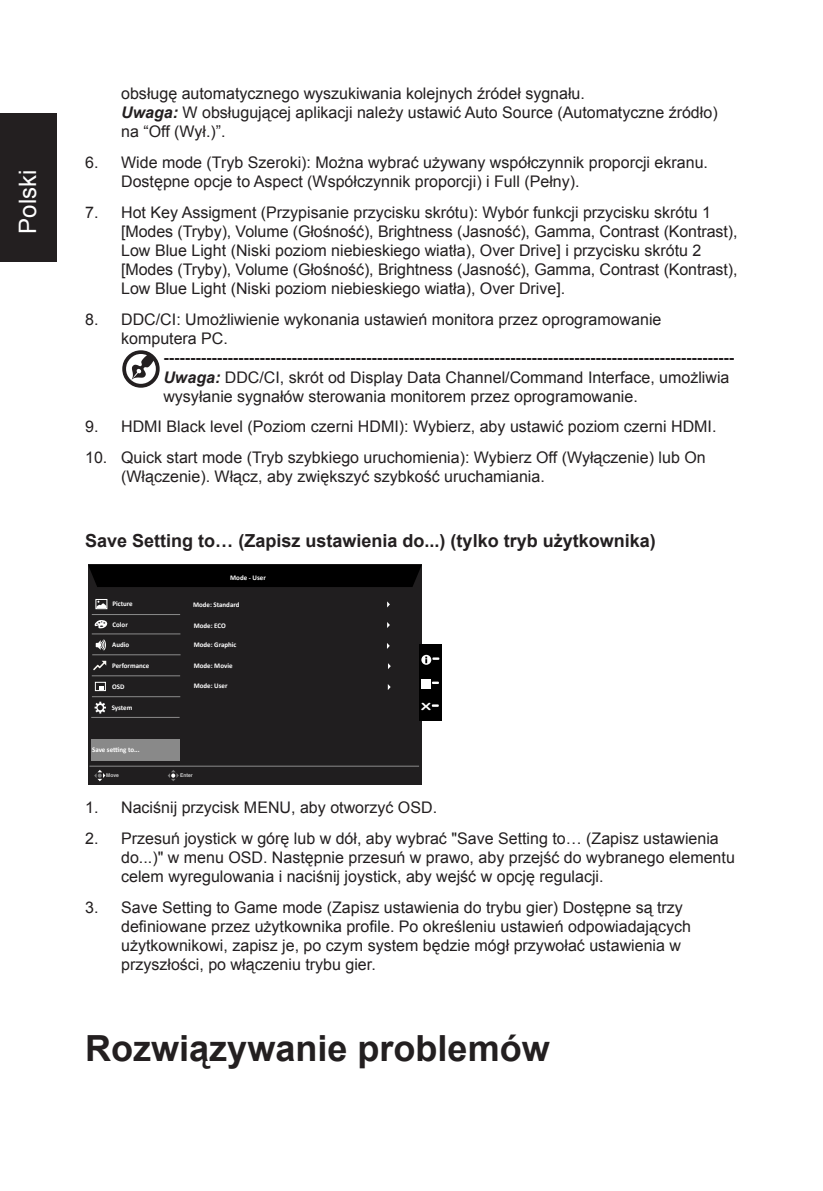
<style>
.page{position:relative;width:823px;height:1191px;background:#fff}
.page>*{position:absolute;margin:0;border:0;box-sizing:border-box;transform-origin:0 0}
.Heading_1{font:700 36px "Arial";color:#231f20}
.t1{font:24px "Arial";color:#fff}
.Heading1{font:700 18px "Arial";color:#231f20}
.t2{font:16px/19.2px "Arial";color:#231f20}
.t3{font:700 16px "Arial";color:#231f20}
.t4{font:9.8px "Arial Rounded MT Bold";color:#fff;scale:1.67 1}
.t5{font:700 7.2px "Calibri";color:#fff}
.t6{font:5.2px "JQ Zong Yi FT";color:#cbcbcb}
.s1{font-weight:700;font-style:italic}
</style>
<div class="page">
<div style="left:0;top:113px;width:57px;height:149px;background:#231f20"></div>
<svg style="left:122px;top:351px;width:38px;height:37px"></svg>
<div style="left:88px;top:565px;width:333px;height:220px;background:#201e1f"></div>
<div style="left:88px;top:565px;width:333px;height:22px;background:#000"></div>
<hr style="left:89px;top:765px;width:330px;height:1px;background:#898989">
<hr style="left:91px;top:717px;width:88px;height:1px;background:#898989">
<hr style="left:92px;top:696px;width:88px;height:1px;background:#898989">
<hr style="left:92px;top:675px;width:88px;height:1px;background:#898989">
<hr style="left:92px;top:654px;width:88px;height:1px;background:#898989">
<hr style="left:92px;top:633px;width:88px;height:1px;background:#898989">
<svg style="left:94px;top:701px;width:12px;height:12px"></svg>
<div style="left:95px;top:599px;width:12px;height:10px;border:1px solid #fff"></div>
<svg style="left:96px;top:600px;width:10px;height:8px"></svg>
<svg style="left:94px;top:620px;width:14px;height:8px"></svg>
<svg style="left:96px;top:639px;width:10px;height:12px"></svg>
<hr style="left:92px;top:614px;width:88px;height:1px;background:#898989">
<div style="left:95px;top:682px;width:11px;height:9px;border:1px solid #fff"></div>
<svg style="left:99px;top:686px;width:5px;height:3px"></svg>
<svg style="left:94px;top:770px;width:11px;height:11px"></svg>
<svg style="left:167px;top:770px;width:12px;height:11px"></svg>
<div style="left:419px;top:644px;width:22px;height:76px;background:#000"></div>
<svg style="left:421px;top:679px;width:17px;height:10px"></svg>
<svg style="left:431px;top:704px;width:7px;height:3px"></svg>
<svg style="left:421px;top:655px;width:18px;height:10px"></svg>
<div style="left:91px;top:739px;width:88px;height:22px;background:#898989"></div>
<svg style="left:93px;top:661px;width:13px;height:9px"></svg>
<svg style="left:387px;top:684px;width:3px;height:6px"></svg>
<h2 class="t1" style="left:12px;top:234px;width:66px;rotate:-90deg">Polski</h2>
<p class="t2" style="left:121px;top:84px;width:597px">obsługę automatycznego wyszukiwania kolejnych źródeł sygnału.<br><span class="s1">Uwaga:</span> W obsługującej aplikacji należy ustawić Auto Source (Automatyczne źródło) na “Off (Wył.)”.</p>
<p class="t2" style="left:121px;top:153px;width:588px;text-indent:-36px">6. Wide mode (Tryb Szeroki): Można wybrać używany współczynnik proporcji ekranu.<br>Dostępne opcje to Aspect (Współczynnik proporcji) i Full (Pełny).</p>
<p class="t2" style="left:121px;top:202px;width:617px;text-indent:-36px">7. Hot Key Assigment (Przypisanie przycisku skrótu): Wybór funkcji przycisku skrótu 1 [Modes (Tryby), Volume (Głośność), Brightness (Jasność), Gamma, Contrast (Kontrast), Low Blue Light (Niski poziom niebieskiego wiatła), Over Drive] i przycisku skrótu 2 [Modes (Tryby), Volume (Głośność), Brightness (Jasność), Gamma, Contrast (Kontrast), Low Blue Light (Niski poziom niebieskiego wiatła), Over Drive].</p>
<p class="t2" style="left:85px;top:310px;width:577px">8. DDC/CI: Umożliwienie wykonania ustawień monitora przez oprogramowanie</p>
<p class="t2" style="left:121px;top:329px;width:108px">komputera PC.</p>
<p class="t3" style="left:163px;top:347px;width:572px">‑----------------------------------------------------------------------------------------------------------</p>
<p class="t2" style="left:163px;top:367px;width:567px"><span class="s1">Uwaga:</span> DDC/CI, skrót od Display Data Channel/Command Interface, umożliwia</p>
<p class="t2" style="left:163px;top:387px;width:475px">wysyłanie sygnałów sterowania monitorem przez oprogramowanie.</p>
<p class="t2" style="left:85px;top:417px;width:632px">9. HDMI Black level (Poziom czerni HDMI): Wybierz, aby ustawić poziom czerni HDMI.</p>
<p class="t2" style="left:121px;top:448px;width:585px;text-indent:-36px">10. Quick start mode (Tryb szybkiego uruchomienia): Wybierz Off (Wyłączenie) lub On (Włączenie). Włącz, aby zwiększyć szybkość uruchamiania.</p>
<p class="Heading1" style="left:85px;top:529px;width:572px">Save Setting to… (Zapisz ustawienia do...) (tylko tryb użytkownika)</p>
<p class="t5" style="left:230px;top:573px;width:37px">Mode - User</p>
<p class="t5" style="left:112px;top:599px;width:22px">Picture</p>
<p class="t5" style="left:112px;top:620px;width:17px">Color</p>
<p class="t5" style="left:193px;top:600px;width:48px">Mode: Standard</p>
<p class="t5" style="left:194px;top:621px;width:34px">Mode: ECO</p>
<p class="t5" style="left:112px;top:640px;width:19px">Audio</p>
<p class="t5" style="left:112px;top:682px;width:14px">OSD</p>
<p class="t5" style="left:194px;top:640px;width:44px">Mode: Graphic</p>
<p class="t5" style="left:112px;top:661px;width:39px">Performance</p>
<p class="t5" style="left:194px;top:661px;width:40px">Mode: Movie</p>
<p class="t5" style="left:194px;top:681px;width:35px">Mode: User</p>
<p class="t5" style="left:112px;top:702px;width:22px">System</p>
<p class="t5" style="left:92px;top:745px;width:49px">Save setting to...</p>
<p class="t6" style="left:106px;top:773px;width:14px">Move</p>
<p class="t6" style="left:180px;top:773px;width:14px">Enter</p>
<p class="t4" style="left:421px;top:701px;width:7px">X</p>
<p class="t2" style="left:85px;top:798px;width:353px">1. Naciśnij przycisk MENU, aby otworzyć OSD.</p>
<p class="t2" style="left:121px;top:828px;width:615px;text-indent:-36px">2. Przesuń joystick w górę lub w dół, aby wybrać "Save Setting to… (Zapisz ustawienia do...)" w menu OSD. Następnie przesuń w prawo, aby przejść do wybranego elementu celem wyregulowania i naciśnij joystick, aby wejść w opcję regulacji.</p>
<p class="t2" style="left:121px;top:897px;width:571px;text-indent:-36px">3. Save Setting to Game mode (Zapisz ustawienia do trybu gier) Dostępne są trzy definiowane przez użytkownika profile. Po określeniu ustawień odpowiadających użytkownikowi, zapisz je, po czym system będzie mógł przywołać ustawienia w przyszłości, po włączeniu trybu gier.</p>
<p class="Heading_1" style="left:85px;top:1025px;width:466px">Rozwiązywanie problemów</p>
</div>
